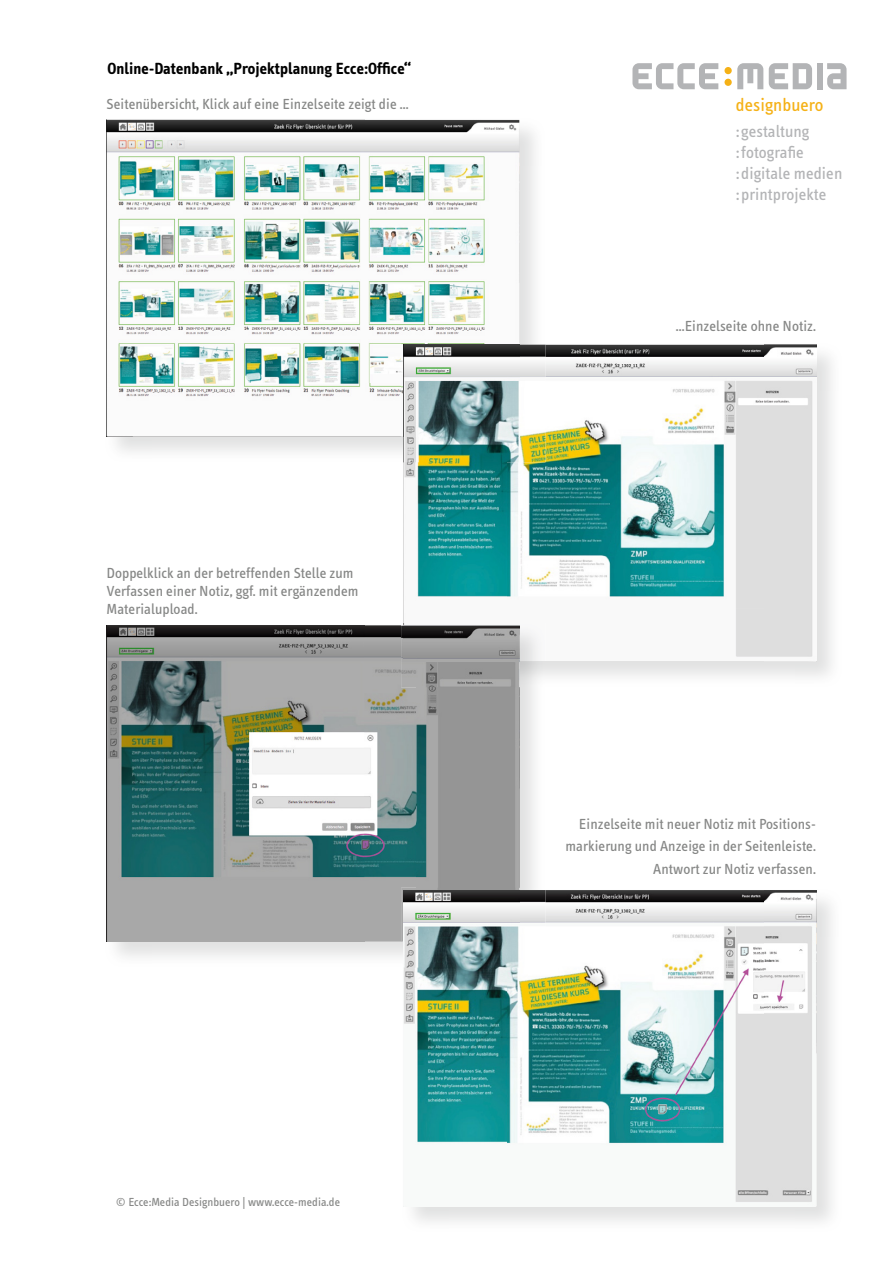
<style>
.page{position:relative;width:893px;height:1263px;background:#fff}
.page>*{position:absolute;margin:0;border:0;box-sizing:border-box;transform-origin:0 0}
.t1{font:18.45px "Info Text";letter-spacing:.005em;color:#f5b116}
.t2{font:17.1px/21px "Info Text";letter-spacing:.005em;color:#b3b4b6}
.t3{font:700 16.5px "Info Text";letter-spacing:.005em;color:#000}
.t4{font:15px/18px "Info Text";letter-spacing:.005em;color:#868786}
.t5{font:12px "Info Text";letter-spacing:.005em;color:#868786}
</style>
<div class="page">
<svg style="left:769px;top:63px;width:43px;height:26px"></svg>
<div style="left:816px;top:63px;width:6px;height:26px;background:#b3b4b6"></div>
<svg style="left:827px;top:63px;width:19px;height:26px"></svg>
<div style="left:724px;top:67px;width:8px;height:7px;background:#f5b116;border-radius:50%"></div>
<div style="left:724px;top:79px;width:8px;height:7px;background:#f5b116;border-radius:50%"></div>
<svg style="left:632px;top:63px;width:86px;height:26px"></svg>
<svg style="left:737px;top:63px;width:26px;height:26px"></svg>
<img style="left:106px;top:436px;width:46px;height:16px">
<img style="left:106px;top:120px;width:413px;height:263px">
<img style="left:106px;top:383px;width:295px;height:53px">
<img style="left:545px;top:344px;width:287px;height:47px">
<img style="left:403px;top:462px;width:103px;height:161px">
<img style="left:401px;top:342px;width:118px;height:52px">
<img style="left:506px;top:345px;width:310px;height:316px">
<img style="left:403px;top:345px;width:142px;height:117px">
<img style="left:403px;top:345px;width:116px;height:91px">
<img style="left:106px;top:941px;width:46px;height:16px">
<img style="left:417px;top:687px;width:118px;height:201px">
<img style="left:519px;top:661px;width:26px;height:26px">
<img style="left:403px;top:623px;width:142px;height:38px">
<img style="left:106px;top:625px;width:311px;height:316px">
<img style="left:401px;top:625px;width:118px;height:62px">
<img style="left:403px;top:625px;width:116px;height:36px">
<img style="left:816px;top:890px;width:16px;height:46px">
<img style="left:794px;top:936px;width:38px;height:286px">
<img style="left:401px;top:888px;width:118px;height:53px">
<img style="left:507px;top:890px;width:309px;height:316px">
<img style="left:403px;top:967px;width:104px;height:239px">
<img style="left:403px;top:890px;width:142px;height:77px">
<img style="left:403px;top:890px;width:116px;height:51px">
<p class="t3" style="left:107px;top:59px;width:305px">Online-Datenbank „Projektplanung Ecce:Office“</p>
<p class="t4" style="left:107px;top:95px;width:304px">Seitenübersicht, Klick auf eine Einzelseite zeigt die ...</p>
<p class="t4" style="left:107px;top:564px;width:254px">Doppelklick an der betreffenden Stelle zum<br>Verfassen einer Notiz, ggf. mit ergänzendem<br>Materialupload.</p>
<p class="t5" style="left:116px;top:1196px;width:226px">© Ecce:Media Designbuero | www.ecce-media.de</p>
<p class="t1" style="left:736px;top:94px;width:89px">designbuero</p>
<p class="t2" style="left:736px;top:121px;width:108px">:gestaltung :fotografie :digitale medien :printprojekte</p>
<p class="t4" style="left:676px;top:317px;width:142px">...Einzelseite ohne Notiz.</p>
<p class="t4" style="left:565px;top:812px;width:252px;line-height:22.5px;text-align:right">Einzelseite mit neuer Notiz mit Positions&shy;markierung und Anzeige in der Seitenleiste.<br>Antwort zur Notiz verfassen.</p>
</div>
